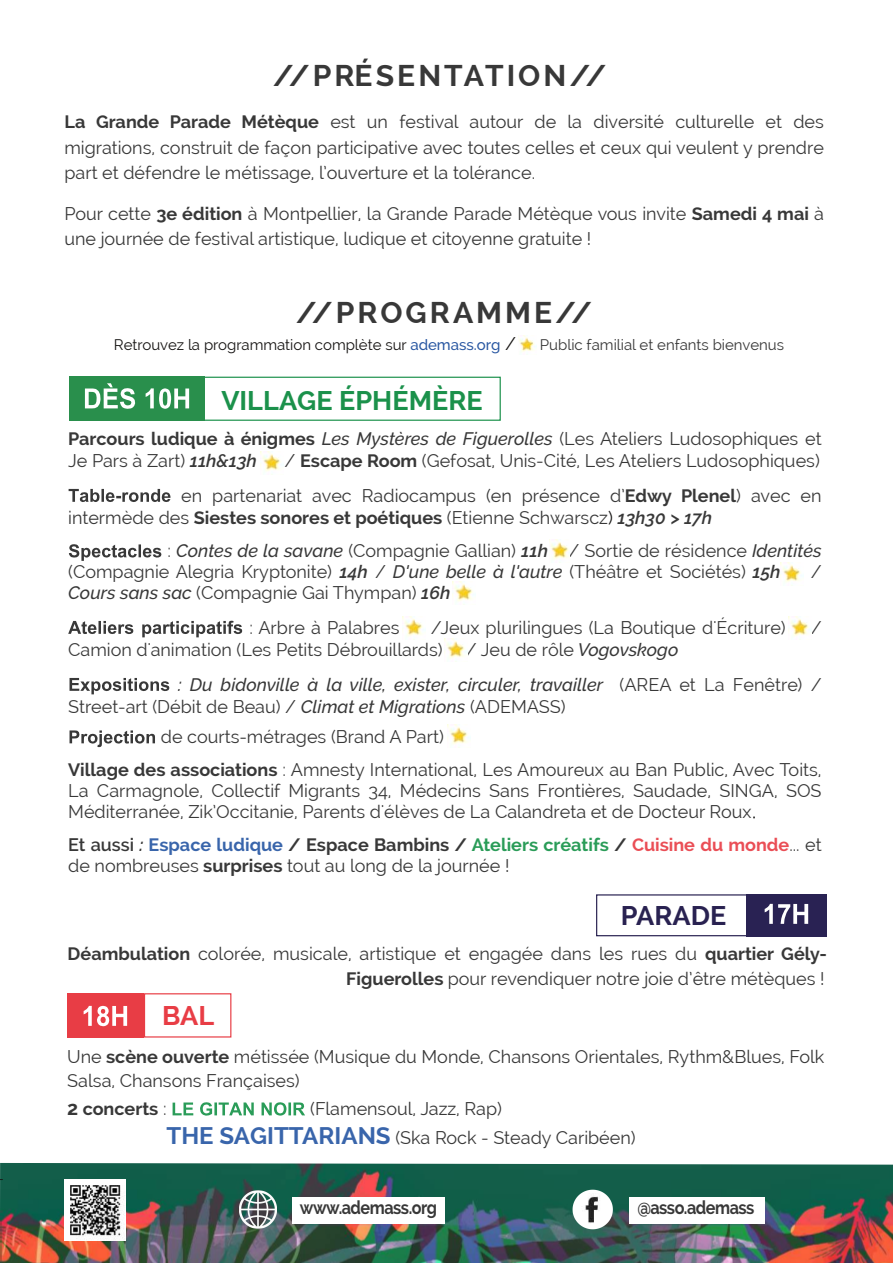
<style>
.page{position:relative;width:893px;height:1263px;background:#fff}
.page>*{position:absolute;margin:0;border:0;box-sizing:border-box;transform-origin:0 0}
.t1{font:700 30px "Raleway";letter-spacing:.1em;color:#383838}
.t2{font:700 27px "Raleway";color:#1b914b}
.t3{font:700 27px "Raleway";color:#292251}
.t4{font:700 27px "Raleway";color:#e83d45}
.t5{font:700 18.6px "Raleway";letter-spacing:-.03em;color:#383838;scale:.87 1}
.t6{font:18px/25.5px "Raleway";color:#383838}
.t7{font:italic 500 18px/34.5px "Raleway";color:#383838}
.t8{font:700 18px "Raleway";color:#383838}
.t9{font:15px "Raleway";color:#161413}
.t10{font:15px "Raleway";color:#383838}
.s1{font-weight:700}
.s2{font-weight:500;color:#2a58a2}
.s3{font-size:18px}
.s4{font-weight:500;font-style:italic}
.s5{font-weight:600;font-style:italic}
.s6{color:#161413}
.s7{font-weight:400;font-style:normal}
.s8{font-weight:600}
.s9{font-weight:700;color:#3965ab}
.s10{font-weight:700;color:#2a9c58}
.s11{font-weight:700;color:#ea4e56}
.s12{font-size:19.5px}
.s13{font-weight:400}
.s14{font-weight:700;font-size:24px;color:#3965ab}
</style>
<div class="page">
<img style="left:0;top:1163px;width:893px;height:100px">
<div style="left:629px;top:1197px;width:135px;height:26px;background:#fff"></div>
<div style="left:293px;top:1197px;width:152px;height:26px;background:#fff"></div>
<div style="left:122px;top:377px;width:379px;height:44px;border:1px solid #1b914b"></div>
<svg style="left:69px;top:489px;width:102px;height:13px"></svg>
<svg style="left:69px;top:544px;width:92px;height:17px"></svg>
<svg style="left:68px;top:621px;width:65px;height:13px"></svg>
<svg style="left:142px;top:621px;width:100px;height:16px"></svg>
<svg style="left:70px;top:678px;width:99px;height:16px"></svg>
<svg style="left:70px;top:730px;width:85px;height:17px"></svg>
<img style="left:564px;top:1181px;width:56px;height:52px">
<div style="left:69px;top:376px;width:136px;height:45px;background:#298f4c"></div>
<div style="left:596px;top:894px;width:154px;height:42px;border:1px solid #292251"></div>
<div style="left:746px;top:894px;width:80px;height:42px;background:#292253"></div>
<svg style="left:765px;top:904px;width:43px;height:20px"></svg>
<svg style="left:85px;top:383px;width:50px;height:26px"></svg>
<svg style="left:146px;top:388px;width:43px;height:21px"></svg>
<div style="left:144px;top:993px;width:87px;height:44px;border:1px solid #e83d45"></div>
<div style="left:68px;top:993px;width:76px;height:45px;background:#e83d45"></div>
<svg style="left:84px;top:1006px;width:43px;height:20px"></svg>
<svg style="left:173px;top:1102px;width:20px;height:13px"></svg>
<svg style="left:200px;top:1102px;width:54px;height:13px"></svg>
<svg style="left:262px;top:1102px;width:43px;height:13px"></svg>
<img style="left:229px;top:1190px;width:57px;height:38px">
<img style="left:64px;top:1180px;width:61px;height:61px">
<img style="left:550px;top:540px;width:20px;height:23px">
<img style="left:788px;top:616px;width:23px;height:20px">
<img style="left:261px;top:451px;width:22px;height:20px">
<img style="left:403px;top:616px;width:23px;height:20px">
<img style="left:781px;top:562px;width:23px;height:20px">
<img style="left:448px;top:724px;width:23px;height:20px">
<img style="left:445px;top:639px;width:23px;height:19px">
<img style="left:518px;top:336px;width:18px;height:16px">
<img style="left:452px;top:582px;width:23px;height:19px">
<h1 class="t1" style="left:273px;top:57px;width:335px">//PRÉSENTATION//</h1>
<p class="t6" style="left:64px;top:109px;width:761px;text-align:justify"><span class="s1">La Grande Parade Métèque</span> est un festival autour de la diversité culturelle et des migrations, construit de façon participative avec toutes celles et ceux qui veulent y prendre part et défendre le métissage, l’ouverture et la tolérance.</p>
<p class="t6" style="left:64px;top:201px;width:761px">Pour cette <span class="s1">3e édition</span> à Montpellier, la Grande Parade Métèque vous invite <span class="s1">Samedi 4 mai</span> à une journée de festival artistique, ludique et citoyenne gratuite !</p>
<h1 class="t1" style="left:296px;top:294px;width:298px">//PROGRAMME//</h1>
<p class="t9" style="left:114px;top:336px;width:404px">Retrouvez la programmation complète sur <span class="s2">ademass.org</span> <span class="s3">/</span></p>
<p class="t10" style="left:540px;top:336px;width:246px">Public familial et enfants bienvenus</p>
<h2 class="t2" style="left:221px;top:384px;width:263px">VILLAGE ÉPHÉMÈRE</h2>
<p class="t6" style="left:68px;top:427px;width:755px;line-height:22.5px"><span class="s1">Parcours ludique à énigmes</span> <span class="s4">Les Mystères de Figuerolles</span> (Les Ateliers Ludosophiques et<br>Je Pars à Zart) <span class="s5">11h&amp;13h</span></p>
<p class="t6" style="left:181px;top:444px;width:642px;line-height:34.5px;text-align:right">/ <span class="s1">Escape Room</span> (Gefosat, Unis-Cité, Les Ateliers Ludosophiques)<br>en partenariat avec Radiocampus (en présence d’<span class="s1">Edwy Plenel</span>) avec en</p>
<p class="t6" style="left:167px;top:501px;width:656px;line-height:33px;text-indent:-99px">intermède des <span class="s1">Siestes sonores et poétiques</span> (Etienne Schwarscz<span class="s6">)</span> <span class="s5">13h30 &gt; 17h<br></span>: <span class="s4">Contes de la savane</span> (Compagnie Gallian) <span class="s5">11h</span> / Sortie de résidence <span class="s4">Identités</span></p>
<p class="t6" style="left:68px;top:559px;width:714px">(Compagnie Alegria Kryptonite) <span class="s5">14h</span> / <span class="s4">D'une belle à l'autre</span> (Théâtre et Sociétés) <span class="s5">15h</span></p>
<p class="t6" style="left:811px;top:559px;width:12px">/</p>
<p class="t6" style="left:249px;top:576px;width:203px;line-height:34.5px;text-indent:-181px"><span class="s4">Cours sans sac</span> (Compagnie Gai Thympan) <span class="s5">16h </span>: Arbre à Palabres</p>
<p class="t6" style="left:431px;top:615px;width:356px">/Jeux plurilingues (La Boutique d'Écriture)</p>
<p class="t6" style="left:811px;top:615px;width:12px">/</p>
<p class="t6" style="left:68px;top:637px;width:376px">Camion d'animation (Les Petits Débrouillards)</p>
<p class="t7" style="left:178px;top:633px;width:645px;text-indent:287px"><span class="s7">/ Jeu de rôle</span> Vogovskogo<br>: Du bidonville à la ville, exister, circuler, travailler <span class="s7">(AREA et La Fenêtre) /</span></p>
<p class="t6" style="left:161px;top:692px;width:406px;line-height:30px;text-indent:-93px">Street-art (Débit de Beau) / <span class="s4">Climat et Migrations</span> (ADEMASS) de courts-métrages (Brand A Part)</p>
<p class="t6" style="left:68px;top:759px;width:755px;line-height:21px;text-align:justify"><span class="s1">Village des associations</span> : Amnesty International, Les Amoureux au Ban Public, Avec Toits, La Carmagnole, Collectif Migrants 34, Médecins Sans Frontières, Saudade, SINGA, SOS Méditerranée, Zik’Occitanie, Parents d'élèves de La Calandreta et de Docteur Roux</p>
<p class="t6" style="left:68px;top:834px;width:755px;line-height:21px"><span class="s8">Et aussi</span> <span class="s5">:</span> <span class="s9">Espace ludique</span> <span class="s1">/ Espace Bambins /</span> <span class="s10">Ateliers créatifs</span> <span class="s1">/</span> <span class="s11">Cuisine du monde</span>... et de nombreuses <span class="s1">surprises</span> tout au long de la journée !</p>
<h2 class="t3" style="left:621px;top:899px;width:107px">PARADE</h2>
<p class="t6" style="left:68px;top:941px;width:761px;text-align:right"><span class="s1">Déambulation</span> colorée, musicale, artistique et engagée dans les rues du <span class="s1">quartier Gély-<br>Figuerolles</span> pour revendiquer notre joie d’être métèques !</p>
<h2 class="t4" style="left:162px;top:1000px;width:54px">BAL</h2>
<p class="t6" style="left:67px;top:1044px;width:759px;line-height:24px">Une <span class="s1">scène ouverte</span> métissée (Musique du Monde, Chansons Orientales, Rythm&amp;Blues, Folk<br>Salsa, Chansons Françaises)</p>
<p class="t8" style="left:67px;top:1098px;width:101px"><span class="s12">2</span> concerts <span class="s13">:</span></p>
<p class="t6" style="left:167px;top:1095px;width:471px;line-height:28.5px;text-align:center">(Flamensoul, Jazz, Rap)<br><span class="s14">THE SAGITTARIANS</span> (Ska Rock - Steady Caribéen)</p>
<p class="t5" style="left:300px;top:1197px;width:159px">www.ademass.org</p>
<p class="t5" style="left:637px;top:1197px;width:136px">@asso.ademass</p>
</div>
